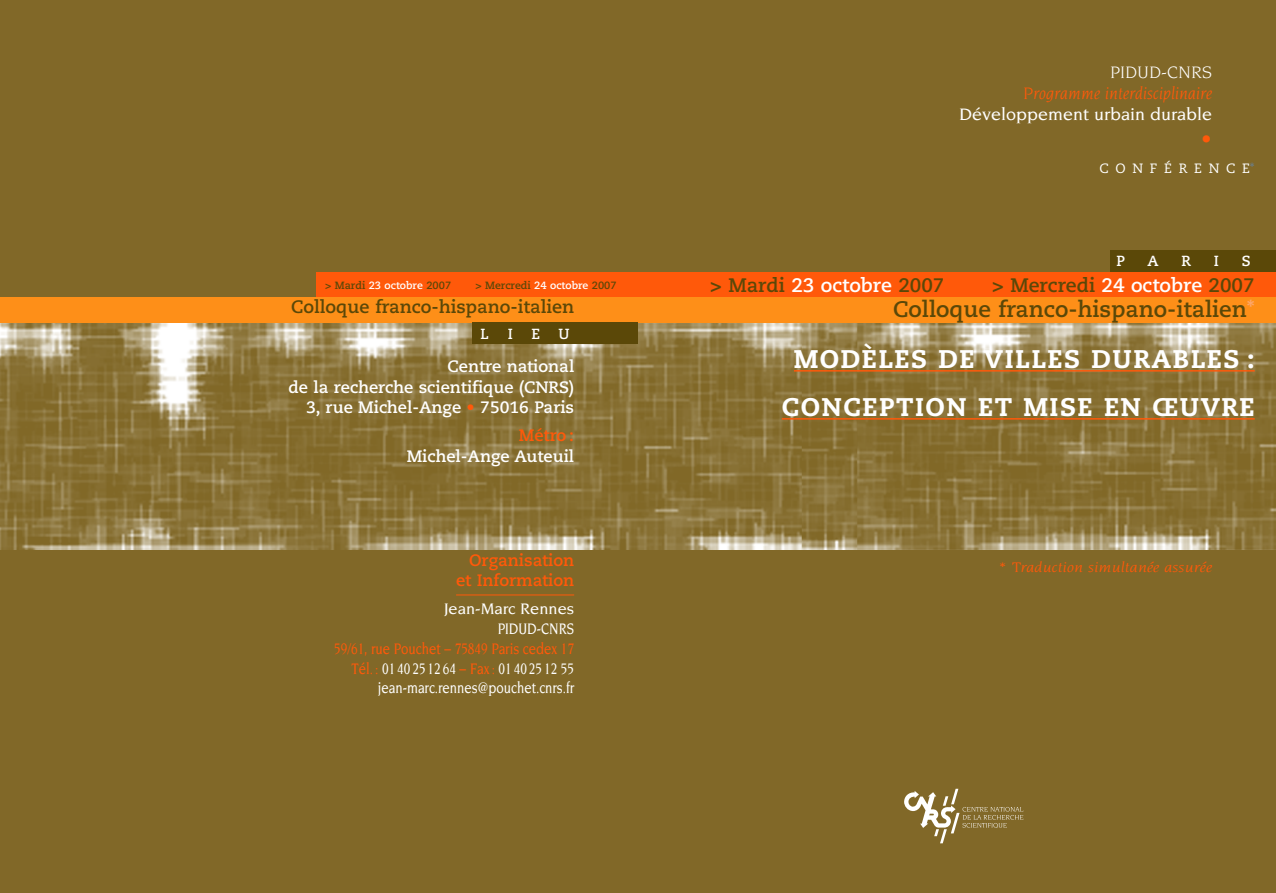
<style>
.page{position:relative;width:1276px;height:893px;background:#816828}
.page>*{position:absolute;margin:0;border:0;box-sizing:border-box;transform-origin:0 0}
.t1{font:800 25.5px/48px "Caecilia";letter-spacing:.06em;color:#fff;text-align:center}
.t2{font:700 22.5px "Caecilia";color:#5b4808}
.t3{font:500 22.5px "Novarese";color:#ff590a}
.t4{font:700 19.5px "Caecilia";color:#5b4808}
.t5{font:700 18px "Caecilia";color:#5b4808}
.t6{font:italic 18px "Novarese";color:#ff590a}
.t7{font:500 18px "Novarese";color:#fff}
.t8{font:italic 18px "Novarese";color:#fff}
.t9{font:500 16.5px/19.8px "Novarese";color:#fff;text-align:right;scale:.8 1}
.t10{font:700 16.5px/20.2px "Caecilia";color:#fff;text-align:right}
.t11{font:700 16.5px/20.2px "Caecilia";color:#ff590a;text-align:right}
.t12{font:500 16.5px/19.8px "Novarese";color:#fff;text-align:right}
.t13{font:italic 15px "Novarese";color:#ff590a;scale:1.22 1}
.t14{font:700 14.7px "Caecilia";color:#fff}
.t15{font:13.5px "Caecilia";letter-spacing:.5em;color:#fff}
.t16{font:700 10.5px "Caecilia";color:#5b4808}
.s1{font-weight:800}
.s2{color:#fff}
.s3{color:#ff590a}
.s4{color:#6a7f8d}
.s5{color:#fca76c}
</style>
<div class="page">
<svg style="left:904px;top:789px;width:119px;height:54px"></svg>
<div style="left:316px;top:272px;width:960px;height:25px;background:#ff590a"></div>
<img style="left:0;top:323px;width:1276px;height:226px">
<hr style="left:794px;top:370px;width:460px;height:2px;background:#ff590a">
<hr style="left:782px;top:418px;width:472px;height:2px;background:#ff590a">
<div style="left:0;top:297px;width:1276px;height:26px;background:#fe8f18"></div>
<div style="left:1110px;top:251px;width:166px;height:21px;background:#5b4808"></div>
<hr style="left:456px;top:595px;width:118px;height:1px;background:#ff590a">
<div style="left:472px;top:323px;width:166px;height:21px;background:#5b4808"></div>
<p class="t16" style="left:325px;top:281px;width:128px"><span class="s1">&gt;</span> Mardi <span class="s2">23 octobre</span> 2007</p>
<p class="t16" style="left:475px;top:281px;width:143px"><span class="s1">&gt;</span> Mercredi <span class="s2">24 octobre</span> 2007</p>
<p class="t5" style="left:291px;top:299px;width:284px">Colloque franco-hispano-italien</p>
<p class="t14" style="left:480px;top:328px;width:10px">L</p>
<p class="t14" style="left:508px;top:328px;width:7px">I</p>
<p class="t14" style="left:531px;top:328px;width:10px">E</p>
<p class="t14" style="left:558px;top:328px;width:13px">U</p>
<p class="t10" style="left:288px;top:358px;width:287px">Centre national<br>de la recherche scientifique (CNRS)<br>3, rue Michel-Ange <span class="s3">•</span> 75016 Paris</p>
<p class="t11" style="left:519px;top:427px;width:57px">Métro :</p>
<p class="t10" style="left:407px;top:447px;width:169px">Michel-Ange Auteuil</p>
<p class="t11" style="left:456px;top:551px;width:120px">Organisation et Information</p>
<p class="t12" style="left:444px;top:600px;width:132px">Jean-Marc Rennes<br>PIDUD-CNRS</p>
<p class="t9" style="left:334px;top:639px;width:301px"><span class="s3">59/61, rue Pouchet – 75849 Paris cedex 17<br>Tél. :</span> 01 40 25 12 64 <span class="s3">– Fax :</span> 01 40 25 12 55 jean-marc.rennes@pouchet.cnrs.fr</p>
<p class="t8" style="left:1110px;top:64px;width:104px">PIDUD-CNRS</p>
<p class="t6" style="left:1023px;top:85px;width:190px">Programme interdisciplinaire</p>
<p class="t7" style="left:959px;top:107px;width:254px">Développement urbain durable</p>
<h2 class="t3" style="left:1201px;top:129px;width:13px">•</h2>
<p class="t15" style="left:1099px;top:163px;width:157px">CONFÉRENCE<span class="s4">*</span></p>
<p class="t14" style="left:1116px;top:254px;width:10px">P</p>
<p class="t14" style="left:1147px;top:254px;width:13px">A</p>
<p class="t14" style="left:1181px;top:254px;width:11px">R</p>
<p class="t14" style="left:1213px;top:254px;width:7px">I</p>
<p class="t14" style="left:1242px;top:254px;width:10px">S</p>
<p class="t4" style="left:710px;top:277px;width:236px"><span class="s1">&gt;</span> Mardi <span class="s2">23 octobre</span> 2007</p>
<p class="t4" style="left:992px;top:277px;width:264px"><span class="s1">&gt;</span> Mercredi <span class="s2">24 octobre</span> 2007</p>
<h2 class="t2" style="left:893px;top:300px;width:363px">Colloque franco-hispano-italien<span class="s5">*</span></h2>
<h1 class="t1" style="left:782px;top:337px;width:474px">MODÈLES DE VILLES DURABLES :<br>CONCEPTION ET MISE EN ŒUVRE</h1>
<p class="t13" style="left:998px;top:560px;width:177px">* Traduction simultanée assurée</p>
</div>
